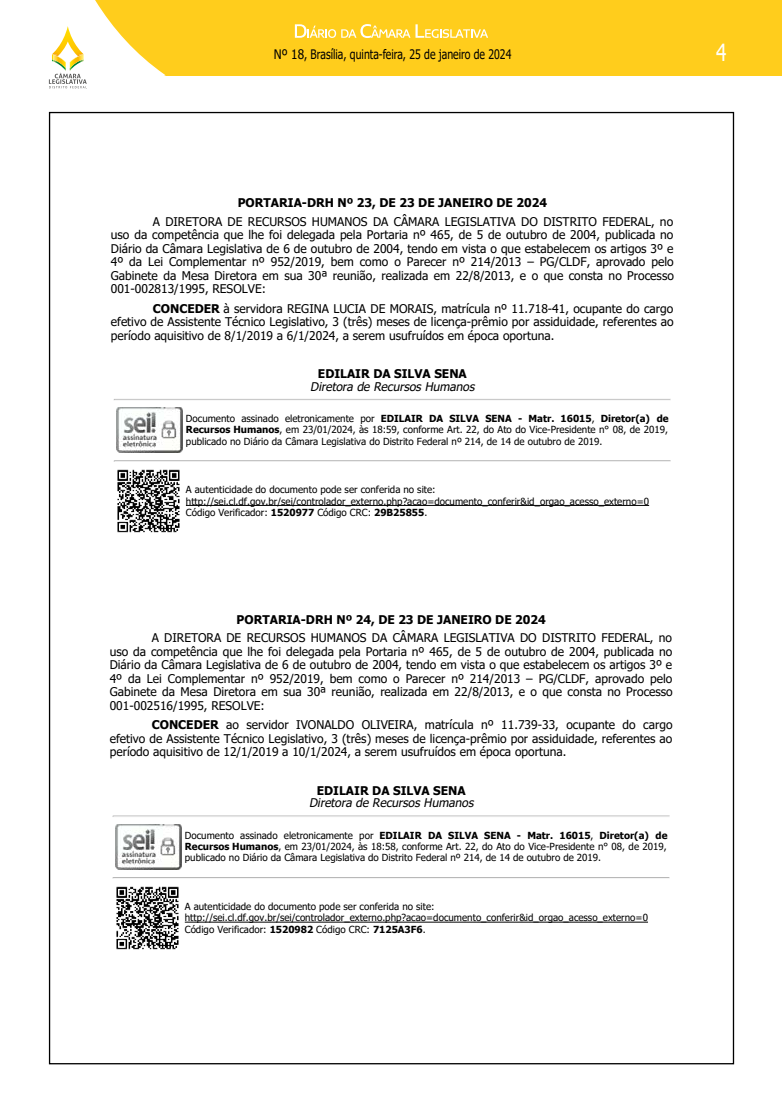
<style>
.page{position:relative;width:782px;height:1105px;background:#fff}
.page>*{position:absolute;margin:0;border:0;box-sizing:border-box;transform-origin:0 0}
.t1{font:23.6px "Tahoma";color:#fff;scale:.8 1}
.t2{font:13.1px "Tahoma";color:#000;scale:.9 1}
.t3{font:12px/13.5px "Tahoma";color:#000;text-align:justify}
.t4{font:700 12px "Tahoma";color:#000}
.t5{font:italic 12px "Tahoma";color:#000}
.t6{font:9.8px/11.3px "Tahoma";color:#000;text-align:justify}
.s1{font-weight:700}
</style>
<div class="page">
<div style="left:0;top:0;width:781px;height:75px;background:#ffcd1c"></div>
<svg style="left:0;top:0;width:165px;height:89px"></svg>
<svg style="left:295px;top:24px;width:193px;height:14px"></svg>
<svg style="left:114px;top:399px;width:557px;height:2px"></svg>
<svg style="left:114px;top:460px;width:557px;height:2px"></svg>
<img style="left:116px;top:408px;width:67px;height:45px">
<img style="left:117px;top:469px;width:63px;height:64px">
<hr style="left:186px;top:505px;width:463px;height:1px;background:#000">
<svg style="left:113px;top:816px;width:556px;height:1px"></svg>
<svg style="left:113px;top:877px;width:556px;height:2px"></svg>
<img style="left:115px;top:825px;width:67px;height:45px">
<img style="left:116px;top:886px;width:63px;height:64px">
<hr style="left:185px;top:922px;width:462px;height:1px;background:#000">
<p class="t2" style="left:274px;top:46px;width:265px">Nº 18, Brasília, quinta-feira, 25 de janeiro de 2024</p>
<h1 class="t1" style="left:715px;top:36px;width:14px">4</h1>
<p class="t4" style="left:237px;top:194px;width:311px">PORTARIA-DRH Nº 23, DE 23 DE JANEIRO DE 2024</p>
<p class="t3" style="left:111px;top:215px;width:564px;text-indent:42px">A DIRETORA DE RECURSOS HUMANOS DA CÂMARA LEGISLATIVA DO DISTRITO FEDERAL, no uso da competência que lhe foi delegada pela Portaria nº 465, de 5 de outubro de 2004, publicada no Diário da Câmara Legislativa de 6 de outubro de 2004, tendo em vista o que estabelecem os artigos 3º e 4º da Lei Complementar nº 952/2019, bem como o Parecer nº 214/2013 – PG/CLDF, aprovado pelo Gabinete da Mesa Diretora em sua 30ª reunião, realizada em 22/8/2013, e o que consta no Processo 001-002813/1995, RESOLVE:</p>
<p class="t3" style="left:111px;top:302px;width:564px;text-indent:42px"><span class="s1">CONCEDER</span> à servidora REGINA LUCIA DE MORAIS, matrícula nº 11.718-41, ocupante do cargo efetivo de Assistente Técnico Legislativo, 3 (três) meses de licença-prêmio por assiduidade, referentes ao período aquisitivo de 8/1/2019 a 6/1/2024, a serem usufruídos em época oportuna.</p>
<p class="t4" style="left:318px;top:365px;width:150px">EDILAIR DA SILVA SENA</p>
<p class="t5" style="left:310px;top:378px;width:169px">Diretora de RecursosHumanos</p>
<p class="t6" style="left:186px;top:413px;width:484px">Documento assinado eletronicamente por <span class="s1">EDILAIR DA SILVA SENA - Matr. 16015</span>, <span class="s1">Diretor(a) de Recursos Humanos</span>, em 23/01/2024, às 18:59, conforme Art. 22, do Ato do Vice-Presidente n° 08, de 2019, publicado no Diário da Câmara Legislativa do Distrito Federal nº 214, de 14 de outubro de 2019.</p>
<p class="t6" style="left:186px;top:485px;width:464px;text-align:left">A autenticidade do documento pode ser conferida no site: http://sei.cl.df.gov.br/sei/controlador_externo.php?acao=documento_conferir&amp;id_orgao_acesso_externo=0<br>Código Verificador: <span class="s1">1520977</span> Código CRC: <span class="s1">29B25855</span>.</p>
<p class="t4" style="left:236px;top:611px;width:311px">PORTARIA-DRH Nº 24, DE 23 DE JANEIRO DE 2024</p>
<p class="t3" style="left:110px;top:632px;width:564px;text-indent:42px">A DIRETORA DE RECURSOS HUMANOS DA CÂMARA LEGISLATIVA DO DISTRITO FEDERAL, no uso da competência que lhe foi delegada pela Portaria nº 465, de 5 de outubro de 2004, publicada no Diário da Câmara Legislativa de 6 de outubro de 2004, tendo em vista o que estabelecem os artigos 3º e 4º da Lei Complementar nº 952/2019, bem como o Parecer nº 214/2013 – PG/CLDF, aprovado pelo Gabinete da Mesa Diretora em sua 30ª reunião, realizada em 22/8/2013, e o que consta no Processo 001-002516/1995, RESOLVE:</p>
<p class="t3" style="left:110px;top:719px;width:564px;text-indent:42px"><span class="s1">CONCEDER</span> ao servidor IVONALDO OLIVEIRA, matrícula nº 11.739-33, ocupante do cargo efetivo de Assistente Técnico Legislativo, 3 (três) meses de licença-prêmio por assiduidade, referentes ao período aquisitivo de 12/1/2019 a 10/1/2024, a serem usufruídos em época oportuna.</p>
<p class="t4" style="left:317px;top:782px;width:150px">EDILAIR DA SILVA SENA</p>
<p class="t5" style="left:309px;top:795px;width:169px">Diretora de RecursosHumanos</p>
<p class="t6" style="left:185px;top:830px;width:484px">Documento assinado eletronicamente por <span class="s1">EDILAIR DA SILVA SENA - Matr. 16015</span>, <span class="s1">Diretor(a) de Recursos Humanos</span>, em 23/01/2024, às 18:58, conforme Art. 22, do Ato do Vice-Presidente n° 08, de 2019, publicado no Diário da Câmara Legislativa do Distrito Federal nº 214, de 14 de outubro de 2019.</p>
<p class="t6" style="left:185px;top:901px;width:464px;text-align:left">A autenticidade do documento pode ser conferida no site: http://sei.cl.df.gov.br/sei/controlador_externo.php?acao=documento_conferir&amp;id_orgao_acesso_externo=0<br>Código Verificador: <span class="s1">1520982</span> Código CRC: <span class="s1">7125A3F6</span>.</p>
</div>
